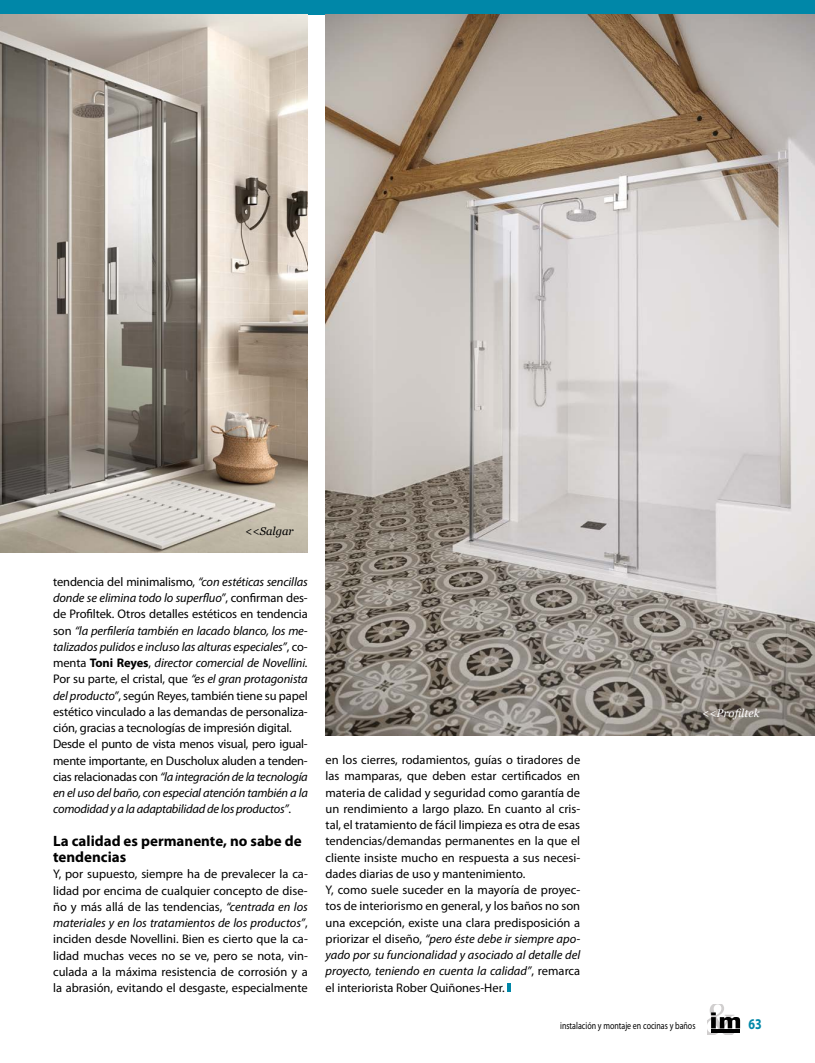
<style>
.page{position:relative;width:815px;height:1063px;background:#fff}
.page>*{position:absolute;margin:0;border:0;box-sizing:border-box;transform-origin:0 0}
.t1{font:700 15px/16.2px "Myriad Pro";color:#000}
.t2{font:700 15px "Myriad Pro";color:#0087a8;scale:.8 1}
.t3{font:12.5px/16.2px "Myriad Pro";color:#000}
.t4{font:italic 11.25px "Georgia";color:#fff}
.t5{font:italic 11.25px "Georgia";color:#000}
.t6{font:10px "Myriad Pro";color:#000;scale:.8 1}
.s1{font-style:italic}
.s2{font-weight:700}
</style>
<div class="page">
<svg style="left:707px;top:1005px;width:33px;height:30px"></svg>
<div style="left:0;top:0;width:815px;height:14px;background:#0087a8"></div>
<img style="left:326px;top:14px;width:489px;height:722px">
<svg style="left:507px;top:983px;width:4px;height:9px"></svg>
<img style="left:0;top:14px;width:308px;height:539px">
<p class="t5" style="left:245px;top:523px;width:50px">&lt;&lt;Salgar</p>
<p class="t3" style="left:53px;top:573px;width:256px">tendencia del minimalismo, <span class="s1">“con estéticas sencillas donde se elimina todo lo superfluo”</span>, confirman des&shy;de Profiltek. Otros detalles estéticos en tendencia son <span class="s1">“la perfilería también en lacado blanco, los me&shy;talizados pulidos e incluso las alturas especiales”</span>, co&shy;menta <span class="s2">Toni Reyes</span>, <span class="s1">director comercial de Novellini.<br></span>Por su parte, el cristal, que <span class="s1">“es el gran protagonista del producto”</span>, según Reyes, también tiene su papel estético vinculado a las demandas de personaliza&shy;ción, gracias a tecnologías de impresión digital.<br>Desde el punto de vista menos visual, pero igual&shy;mente importante, en Duscholux aluden a tenden&shy;cias relacionadas con <span class="s1">“la integración de la tecnología en el uso del baño, con especial atención también a la comodidad y a la adaptabilidad de los productos”</span>.</p>
<p class="t1" style="left:53px;top:832px;width:250px">La calidad es permanente, no sabe de tendencias</p>
<p class="t3" style="left:53px;top:866px;width:256px;text-align:justify">Y, por supuesto, siempre ha de prevalecer la ca&shy;lidad por encima de cualquier concepto de dise&shy;ño y más allá de las tendencias, <span class="s1">“centrada en los materiales y en los tratamientos de los productos”</span>, inciden desde Novellini. Bien es cierto que la ca&shy;lidad muchas veces no se ve, pero se nota, vin&shy;culada a la máxima resistencia de corrosión y a la abrasión, evitando el desgaste, especialmente</p>
<p class="t3" style="left:326px;top:752px;width:256px">en los cierres, rodamientos, guías o tiradores de las mamparas, que deben estar certificados en materia de calidad y seguridad como garantía de un rendimiento a largo plazo. En cuanto al cris&shy;tal, el tratamiento de fácil limpieza es otra de esas tendencias/demandas permanentes en la que el cliente insiste mucho en respuesta a sus necesi&shy;dades diarias de uso y mantenimiento.<br>Y, como suele suceder en la mayoría de proyec&shy;tos de interiorismo en general, y los baños no son una excepción, existe una clara predisposición a priorizar el diseño, <span class="s1">“pero éste debe ir siempre apo&shy;yado por su funcionalidad y asociado al detalle del proyecto, teniendo en cuenta la calidad”</span>, remarca el interiorista Rober Quiñones-Her.</p>
<p class="t4" style="left:702px;top:705px;width:59px">&lt;&lt;Profiltek</p>
<p class="t6" style="left:560px;top:1019px;width:171px">instalación y montaje en cocinas y baños</p>
<p class="t2" style="left:749px;top:1014px;width:18px">63</p>
</div>
